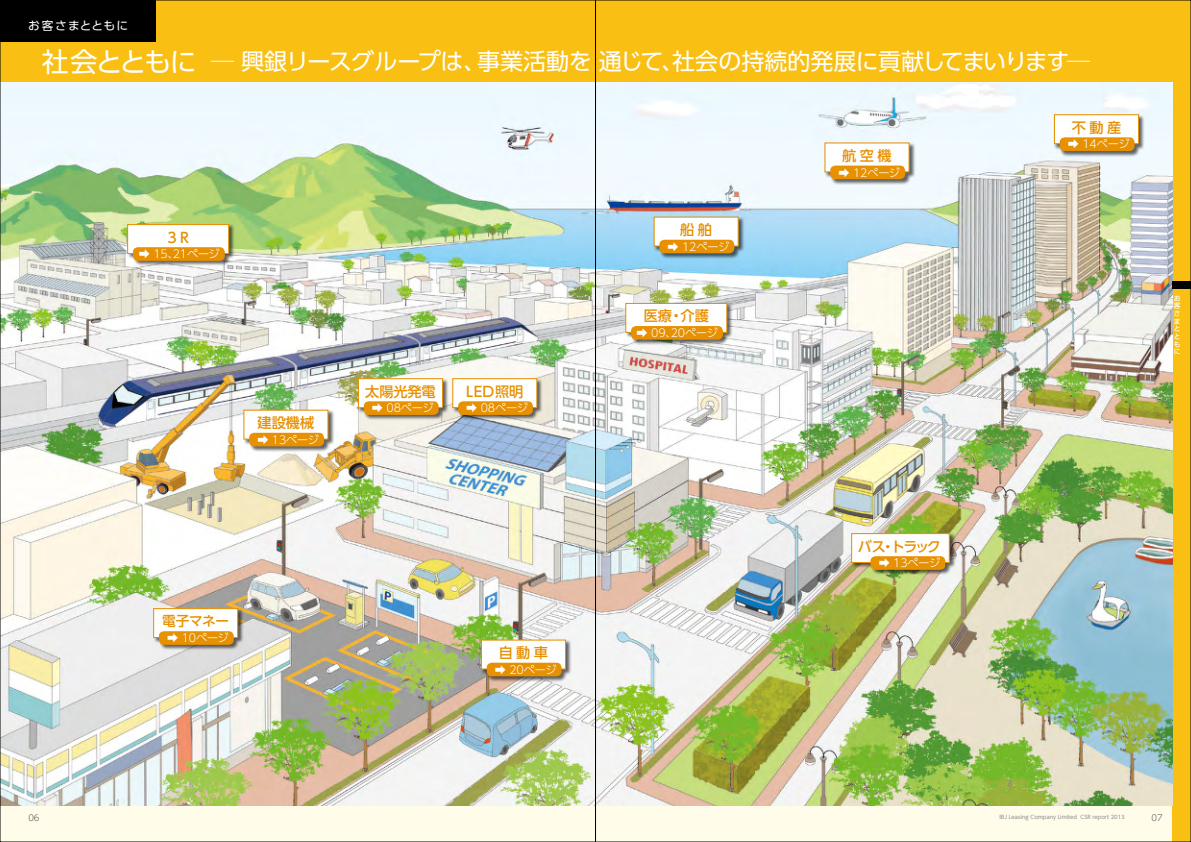
<style>
.page{position:relative;width:1191px;height:842px;background:#fffcea}
.page>*{position:absolute;margin:0;border:0;box-sizing:border-box;transform-origin:0 0}
.t1{font:23px "UD Shin Go Pro";letter-spacing:-.025em;color:#fff}
.t2{font:500 14.2px "UD Shin Go Pro";letter-spacing:-.005em;color:#e79000}
.t3{font:500 13.6px "UD Shin Go Pro";letter-spacing:-.025em;color:#e79000}
.t4{font:11.7px "UD Shin Go Pro";letter-spacing:.085em;color:#fff}
.t5{font:300 11.1px "UD Shin Go Pro";letter-spacing:-.005em;color:#fff}
.t6{font:300 8.5px "UD Shin Go Pro";color:#595757}
.t7{font:500 6.7px/7.6px "UD Shin Go Pro";color:#fff;text-align:justify}
.t8{font:5.3px "UD Shin Go Pro";color:#898989}
.s1{font-size:26.9px}
</style>
<div class="page">
<div style="left:1172px;top:0;width:19px;height:842px;background:#fabf13"></div>
<div style="left:0;top:0;width:1191px;height:82px;background:#fabf13"></div>
<img style="left:2px;top:82px;width:1170px;height:723px">
<div style="left:1172px;top:281px;width:19px;height:7px;background:#000"></div>
<div style="left:0;top:0;width:156px;height:41px;background:#000"></div>
<div style="left:824px;top:142px;width:91px;height:43px;background:#000;opacity:.6"></div>
<div style="left:824px;top:142px;width:85px;height:30px;background:#fff"></div>
<div style="left:830px;top:166px;width:75px;height:13px;background:#e79000;border-radius:5px"></div>
<div style="left:1053px;top:114px;width:91px;height:43px;background:#000;opacity:.6"></div>
<div style="left:1054px;top:114px;width:85px;height:30px;background:#fff;border:1px solid #e79000"></div>
<div style="left:1059px;top:137px;width:75px;height:14px;background:#e79000;border-radius:5px"></div>
<div style="left:653px;top:216px;width:91px;height:43px;background:#000;opacity:.6"></div>
<div style="left:653px;top:217px;width:85px;height:30px;background:#fff"></div>
<div style="left:659px;top:240px;width:75px;height:13px;background:#e79000;border-radius:5px"></div>
<div style="left:127px;top:224px;width:108px;height:43px;background:#000;opacity:.6"></div>
<div style="left:127px;top:224px;width:102px;height:30px;background:#fff;border:1px solid #e79000"></div>
<div style="left:133px;top:247px;width:92px;height:14px;background:#e79000;border-radius:5px"></div>
<div style="left:358px;top:378px;width:91px;height:43px;background:#000;opacity:.6"></div>
<div style="left:358px;top:378px;width:85px;height:30px;background:#fff;border:1px solid #e79000"></div>
<div style="left:364px;top:401px;width:74px;height:14px;background:#e79000;border-radius:5px"></div>
<div style="left:452px;top:378px;width:91px;height:43px;background:#000;opacity:.6"></div>
<div style="left:452px;top:378px;width:85px;height:30px;background:#fff;border:1px solid #e79000"></div>
<div style="left:458px;top:401px;width:75px;height:14px;background:#e79000;border-radius:5px"></div>
<div style="left:625px;top:303px;width:108px;height:42px;background:#000;opacity:.6"></div>
<div style="left:625px;top:303px;width:102px;height:30px;background:#fff;border:1px solid #e79000"></div>
<div style="left:631px;top:326px;width:92px;height:14px;background:#e79000;border-radius:5px"></div>
<div style="left:243px;top:409px;width:91px;height:43px;background:#000;opacity:.6"></div>
<div style="left:243px;top:410px;width:85px;height:30px;background:#fff"></div>
<div style="left:249px;top:433px;width:75px;height:13px;background:#e79000;border-radius:5px"></div>
<div style="left:153px;top:608px;width:91px;height:43px;background:#000;opacity:.6"></div>
<div style="left:153px;top:608px;width:85px;height:30px;background:#fff;border:1px solid #e79000"></div>
<div style="left:159px;top:631px;width:75px;height:14px;background:#e79000;border-radius:5px"></div>
<div style="left:850px;top:533px;width:105px;height:43px;background:#000;opacity:.6"></div>
<div style="left:851px;top:533px;width:98px;height:30px;background:#fff;border:1px solid #e79000"></div>
<div style="left:870px;top:556px;width:75px;height:14px;background:#e79000;border-radius:5px"></div>
<div style="left:480px;top:639px;width:92px;height:43px;background:#000;opacity:.6"></div>
<div style="left:481px;top:639px;width:85px;height:30px;background:#fff;border:1px solid #e79000"></div>
<div style="left:487px;top:663px;width:74px;height:13px;background:#e79000;border-radius:5px"></div>
<p class="t4" style="left:28px;top:16px;width:101px">お客さまとともに</p>
<h1 class="t1" style="left:42px;top:43px;width:1050px"><span class="s1">社会とともに</span> ─ 興銀リースグループは、事業活動を 通じて、社会の持続的発展に貢献してまいります─</h1>
<p class="t2" style="left:167px;top:226px;width:23px">3R</p>
<p class="t5" style="left:139px;top:245px;width:82px">➡ 15、21ページ</p>
<p class="t2" style="left:258px;top:411px;width:58px">建設機械</p>
<p class="t5" style="left:257px;top:431px;width:63px">➡ 13ページ</p>
<p class="t2" style="left:365px;top:380px;width:72px">太陽光発電</p>
<p class="t5" style="left:372px;top:399px;width:63px">➡ 08ページ</p>
<p class="t2" style="left:466px;top:380px;width:58px">LED照明</p>
<p class="t5" style="left:466px;top:399px;width:63px">➡ 08ページ</p>
<p class="t3" style="left:162px;top:610px;width:68px">電子マネー</p>
<p class="t5" style="left:167px;top:629px;width:63px">➡ 10ページ</p>
<p class="t2" style="left:499px;top:641px;width:51px">自動車</p>
<p class="t5" style="left:495px;top:660px;width:63px">➡ 20ページ</p>
<p class="t2" style="left:680px;top:218px;width:33px">船舶</p>
<p class="t5" style="left:667px;top:238px;width:63px">➡ 12ページ</p>
<p class="t2" style="left:643px;top:304px;width:67px">医療・介護</p>
<p class="t5" style="left:636px;top:324px;width:83px">➡ 09、20ページ</p>
<p class="t2" style="left:842px;top:144px;width:51px">航空機</p>
<p class="t5" style="left:838px;top:163px;width:63px">➡ 12ページ</p>
<p class="t2" style="left:857px;top:535px;width:85px">バス・トラック</p>
<p class="t5" style="left:878px;top:554px;width:63px">➡ 13ページ</p>
<p class="t2" style="left:1071px;top:116px;width:51px">不動産</p>
<p class="t5" style="left:1067px;top:135px;width:63px">➡ 14ページ</p>
<p class="t7" style="left:1173px;top:294px;width:8px">お客さまとともに</p>
<p class="t6" style="left:28px;top:810px;width:13px">06</p>
<p class="t8" style="left:999px;top:813px;width:127px">IBJ Leasing Company Limited CSR report 2013</p>
<p class="t6" style="left:1151px;top:810px;width:13px">07</p>
</div>
